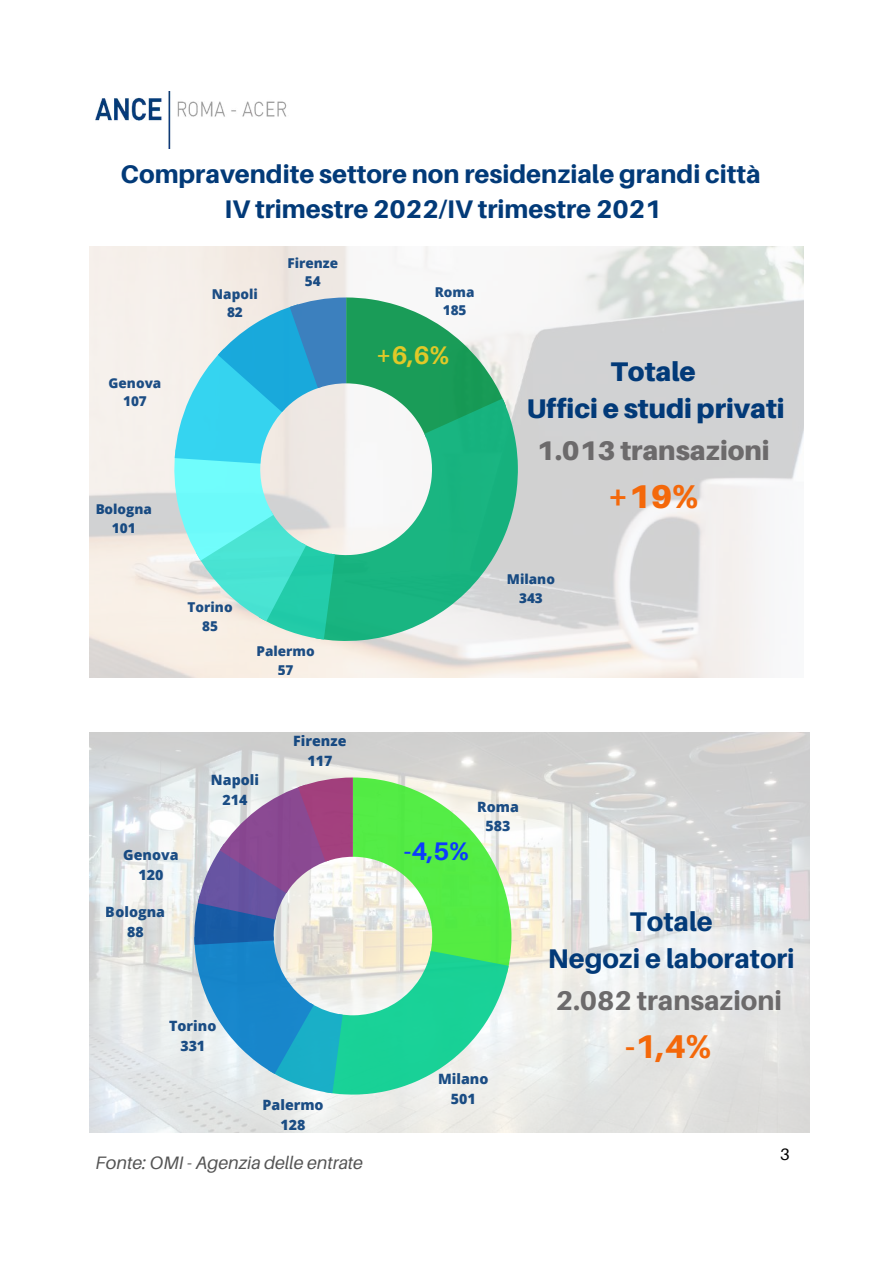
<style>
.page{position:relative;width:893px;height:1264px;background:#fff}
.page>*{position:absolute;margin:0;border:0;box-sizing:border-box;transform-origin:0 0}
.t1{font:800 33px "Aileron";color:#f4680a}
.t2{font:900 33px "Aileron";color:#f4680a}
.t3{font:900 27px/37px "Aileron";color:#023a78;text-align:center}
.t4{font:800 27px/37px "Aileron";color:#023a78;text-align:center}
.t5{font:800 27px "Aileron";color:#6c6a6b}
.t6{font:900 27px "Aileron";color:#6c6a6b}
.t7{font:800 25.5px/34.8px "Aileron";color:#023a78;text-align:center}
.t8{font:700 25.5px "Aileron";color:#e1c928}
.t9{font:700 25.5px "Aileron";color:#0c3bfe}
.t10{font:italic 18px "Aileron";color:#545454}
.t11{font:16.5px "Aileron";color:#000}
.t12{font:800 14.25px/19.6px "Open Sans";color:#023a78;text-align:center}
.t13{font:800 13.5px/18.5px "Open Sans";color:#023a78;text-align:center}
</style>
<div class="page">
<img style="left:89px;top:732px;width:720px;height:400px">
<svg style="left:194px;top:777px;width:317px;height:317px;background:#87c3b0"></svg>
<img style="left:95px;top:92px;width:192px;height:56px">
<svg style="left:315px;top:398px;width:203px;height:243px;background:#9bcdbb"></svg>
<svg style="left:174px;top:297px;width:332px;height:342px"></svg>
<p class="t7" style="left:121px;top:156px;width:641px">Compravendite settore non residenziale grandi città<br>IV trimestre 2022/IV trimestre 2021</p>
<p class="t13" style="left:108px;top:373px;width:54px">Genova<br>107</p>
<p class="t13" style="left:212px;top:284px;width:47px">Napoli<br>82</p>
<p class="t13" style="left:287px;top:253px;width:52px">Firenze<br>54</p>
<p class="t13" style="left:95px;top:500px;width:58px">Bologna<br>101</p>
<p class="t13" style="left:187px;top:597px;width:47px">Torino<br>85</p>
<p class="t13" style="left:256px;top:641px;width:60px">Palermo<br>57</p>
<p class="t13" style="left:435px;top:282px;width:41px">Roma<br>185</p>
<p class="t8" style="left:376px;top:339px;width:75px">+6,6%</p>
<p class="t3" style="left:526px;top:352px;width:259px">Totale<br>Uffici e studi privati</p>
<p class="t6" style="left:537px;top:433px;width:234px">1.013 transazioni</p>
<p class="t2" style="left:607px;top:475px;width:93px">+19%</p>
<p class="t13" style="left:507px;top:570px;width:50px">Milano<br>343</p>
<p class="t12" style="left:123px;top:844px;width:57px">Genova<br>120</p>
<p class="t12" style="left:106px;top:902px;width:61px">Bologna<br>88</p>
<p class="t12" style="left:211px;top:769px;width:50px">Napoli<br>214</p>
<p class="t12" style="left:169px;top:1015px;width:49px">Torino<br>331</p>
<p class="t12" style="left:293px;top:731px;width:55px">Firenze<br>117</p>
<p class="t12" style="left:262px;top:1095px;width:63px">Palermo<br>128</p>
<p class="t10" style="left:95px;top:1151px;width:269px">Fonte: OMI - Agenzia delle entrate</p>
<p class="t9" style="left:404px;top:835px;width:67px">-4,5%</p>
<p class="t12" style="left:477px;top:796px;width:43px">Roma<br>583</p>
<p class="t12" style="left:438px;top:1069px;width:52px">Milano<br>501</p>
<p class="t4" style="left:548px;top:902px;width:248px">Totale<br>Negozi e laboratori</p>
<p class="t5" style="left:555px;top:983px;width:228px">2.082 transazioni</p>
<p class="t1" style="left:625px;top:1025px;width:88px">-1,4%</p>
<p class="t11" style="left:780px;top:1143px;width:11px">3</p>
</div>
